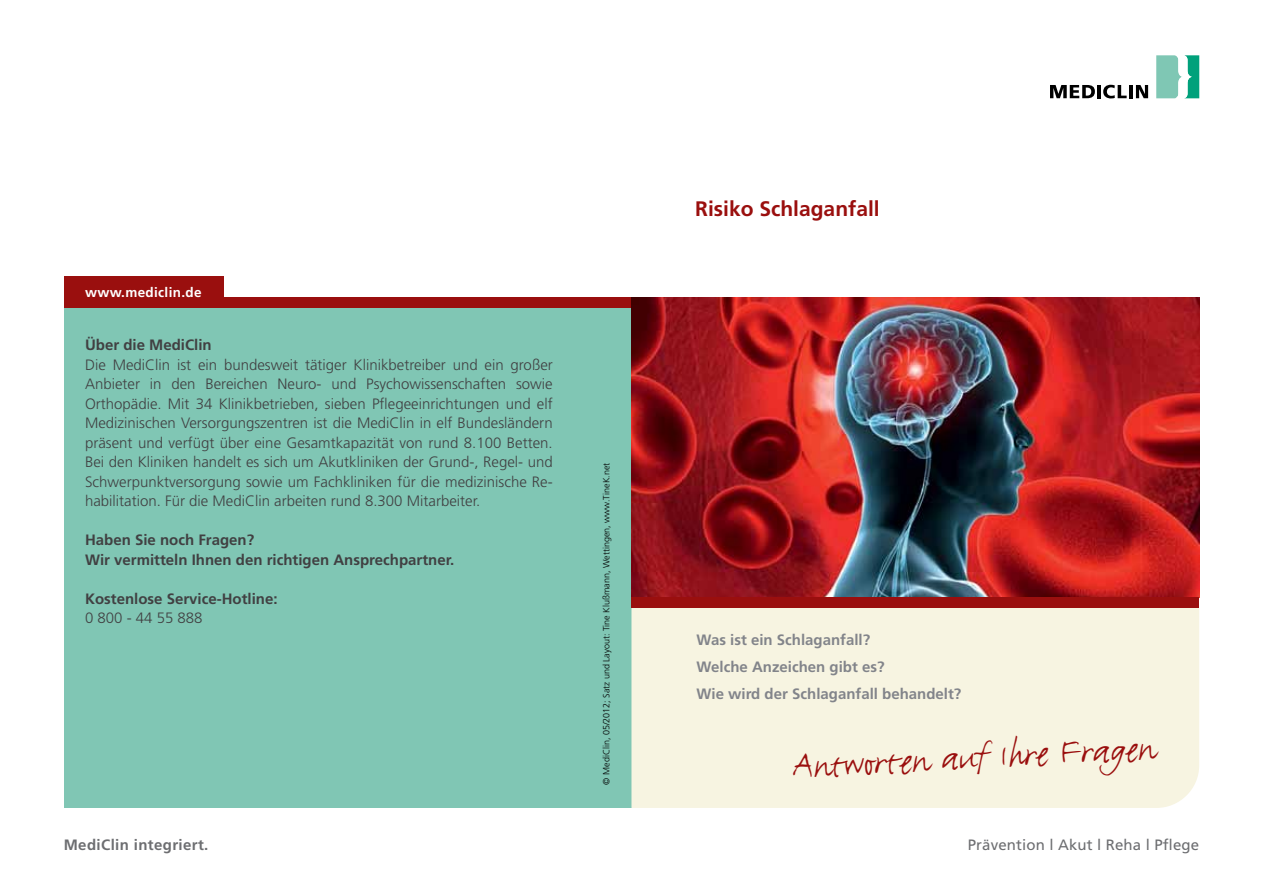
<style>
.page{position:relative;width:1263px;height:893px;background:#fff}
.page>*{position:absolute;margin:0;border:0;box-sizing:border-box;transform-origin:0 0}
.t1{font:42px "Justlefthand";color:#9a0f0e}
.t2{font:700 21px "Frutiger LT";color:#9a0f0e}
.t3{font:300 15px/19.5px "Frutiger LT";color:#414042;text-align:justify}
.t4{font:700 15px/19.5px "Frutiger LT";color:#414042}
.t5{font:700 15px/27px "Frutiger LT";color:#82848a}
.t6{font:15px "Frutiger LT Std";letter-spacing:.01em;color:#6d6e71}
.t7{font:700 15px "Frutiger LT";letter-spacing:.025em;color:#6d6e71}
.t8{font:700 13.5px "Frutiger LT";letter-spacing:.025em;color:#fff}
.t9{font:300 9px "Frutiger LT";color:#000}
</style>
<div class="page">
<div style="left:64px;top:308px;width:567px;height:500px;background:#80c6b4"></div>
<div style="left:64px;top:276px;width:159px;height:32px;background:#9a0f0e"></div>
<div style="left:219px;top:298px;width:412px;height:10px;background:#9a0f0e"></div>
<img style="left:631px;top:298px;width:568px;height:299px">
<div style="left:631px;top:608px;width:568px;height:200px;background:#f7f4e1"></div>
<div style="left:631px;top:597px;width:568px;height:11px;background:#9a0f0e"></div>
<svg style="left:1156px;top:55px;width:43px;height:43px"></svg>
<svg style="left:1050px;top:85px;width:45px;height:13px"></svg>
<hr style="left:1097px;top:85px;width:4px;height:13px;background:#000">
<svg style="left:1103px;top:85px;width:24px;height:13px"></svg>
<hr style="left:1129px;top:85px;width:4px;height:13px;background:#000">
<svg style="left:1136px;top:85px;width:12px;height:13px"></svg>
<p class="t8" style="left:85px;top:285px;width:118px">www.mediclin.de</p>
<p class="t4" style="left:85px;top:335px;width:128px">Über die MediClin</p>
<p class="t3" style="left:85px;top:355px;width:469px">Die MediClin ist ein bundesweit tätiger Klinikbetreiber und ein großer Anbieter in den Bereichen Neuro- und Psychowissenschaften sowie Orthopädie. Mit 34 Klinikbetrieben, sieben Pflegeeinrichtungen und elf Medizinischen Versorgungszentren ist die MediClin in elf Bundesländern präsent und verfügt über eine Gesamtkapazität von rund 8.100 Betten.<br>Bei den Kliniken handelt es sich um Akutkliniken der Grund-, Regel- und Schwerpunktversorgung sowie um Fachkliniken für die medizinische Re&shy;habilitation. Für die MediClin arbeiten rund 8.300 Mitarbeiter.</p>
<p class="t4" style="left:85px;top:530px;width:371px">Haben Sie noch Fragen?<br>Wir vermitteln Ihnen den richtigen Ansprechpartner.</p>
<p class="t4" style="left:85px;top:589px;width:194px">Kostenlose Service-Hotline:</p>
<p class="t3" style="left:85px;top:609px;width:119px">0 800 - 44 55 888</p>
<p class="t7" style="left:64px;top:836px;width:146px">MediClin integriert.</p>
<p class="t9" style="left:601px;top:784px;width:323px;rotate:-90deg">© MediClin, 05/2012; Satz und Layout: Tine Klußmann, Wettingen, www.TineK.net</p>
<h2 class="t2" style="left:695px;top:196px;width:186px">Risiko Schlaganfall</h2>
<p class="t5" style="left:696px;top:626px;width:266px">Was ist ein Schlaganfall?<br>Welche Anzeichen gibt es?<br>Wie wird der Schlaganfall behandelt?</p>
<h1 class="t1" style="left:791px;top:742px;width:365px;rotate:-3deg">Antworten auf Ihre Fragen</h1>
<p class="t6" style="left:968px;top:836px;width:233px">Prävention l Akut l Reha l Pflege</p>
</div>
